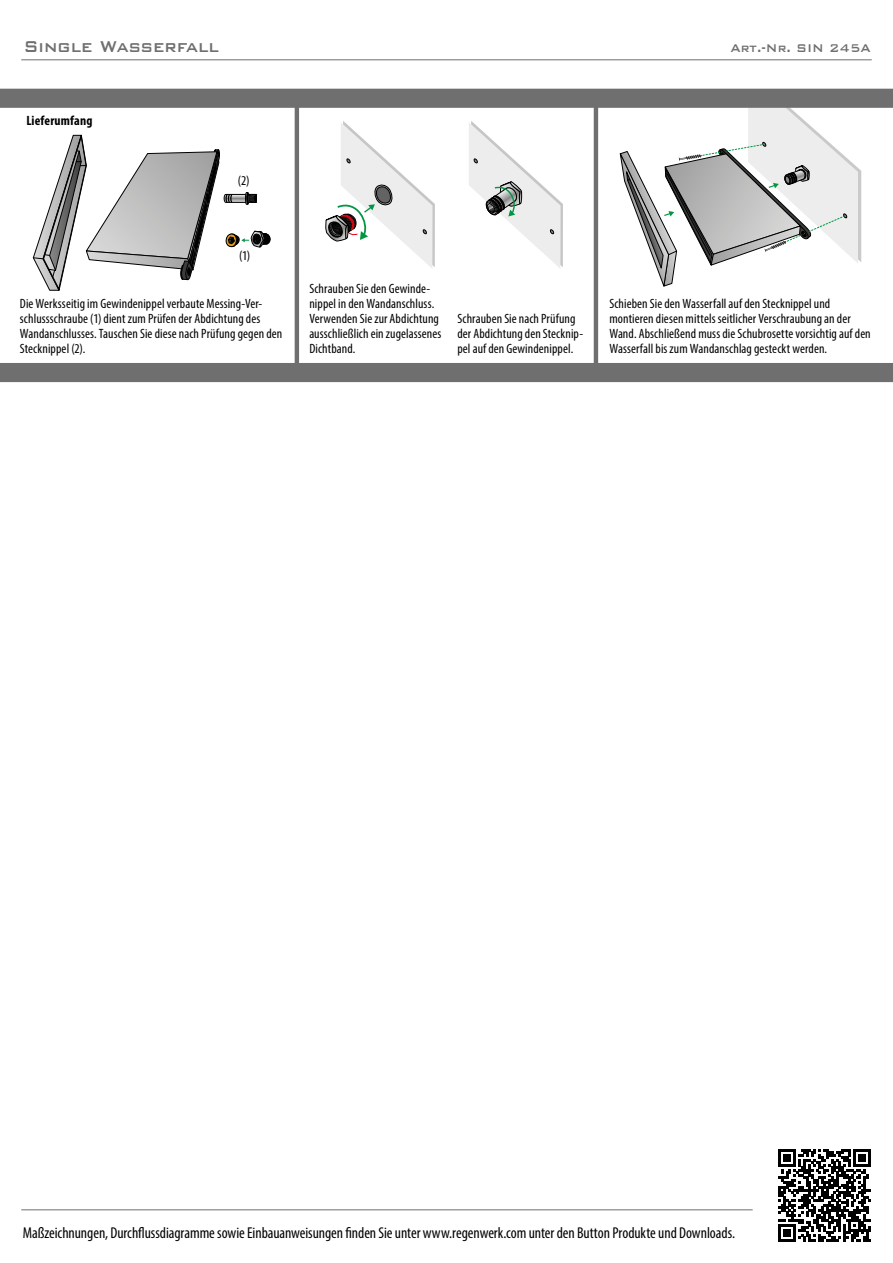
<style>
.page{position:relative;width:893px;height:1263px;background:#fff}
.page>*{position:absolute;margin:0;border:0;box-sizing:border-box;transform-origin:0 0}
.t1{font:500 21px "Bank Gothic BT";color:#706f6f;scale:.9 1}
.t2{font:condensed 15.75px "Myriad Pro";letter-spacing:-.005em;color:#000}
.t3{font:500 15px "Bank Gothic BT";color:#706f6f;scale:.9 1}
.t4{font:condensed 13.5px/15px "Myriad Pro";letter-spacing:.01em;color:#000}
.t5{font:700 condensed 13.5px "Myriad Pro";letter-spacing:.01em;color:#000}
</style>
<div class="page">
<svg style="left:778px;top:1149px;width:93px;height:92px"></svg>
<hr style="left:21px;top:59px;width:851px;height:1px;background:#706f6f">
<hr style="left:21px;top:1209px;width:732px;height:1px;background:#706f6f">
<svg style="left:0;top:89px;width:893px;height:293px"></svg>
<svg style="left:469px;top:121px;width:94px;height:148px"></svg>
<svg style="left:323px;top:121px;width:112px;height:148px"></svg>
<h1 class="t1" style="left:23px;top:35px;width:219px">Single Wasserfall</h1>
<p class="t3" style="left:730px;top:40px;width:158px">Art.-Nr. SIN 245A</p>
<p class="t5" style="left:26px;top:112px;width:68px">Lieferumfang</p>
<p class="t4" style="left:238px;top:173px;width:13px">(2)</p>
<p class="t4" style="left:239px;top:248px;width:13px">(1)</p>
<p class="t4" style="left:20px;top:296px;width:264px">Die Werksseitig im Gewindenippel verbaute Messing-Ver&shy;schlussschraube (1) dient zum Prüfen der Abdichtung des Wandanschlusses. Tauschen Sie diese nach Prüfung gegen den Stecknippel (2).</p>
<p class="t4" style="left:309px;top:280px;width:134px">Schrauben Sie den Gewinde&shy;nippel in den Wandanschluss.<br>Verwenden Sie zur Abdichtung ausschließlich ein zugelassenes<br>Dichtband.</p>
<p class="t4" style="left:457px;top:311px;width:127px">Schrauben Sie nach Prüfung der Abdichtung den Stecknip&shy;pel auf den Gewindenippel.</p>
<p class="t4" style="left:609px;top:296px;width:263px">Schieben Sie den Wasserfall auf den Stecknippel und montieren diesen mittels seitlicher Verschraubung an der Wand. Abschließend muss die Schubrosette vorsichtig auf den Wasserfall bis zum Wandanschlag gesteckt werden.</p>
<p class="t2" style="left:23px;top:1223px;width:714px">Maßzeichnungen, Durchflussdiagramme sowie Einbauanweisungen finden Sie unter www.regenwerk.com unter den Button Produkte und Downloads.</p>
</div>
